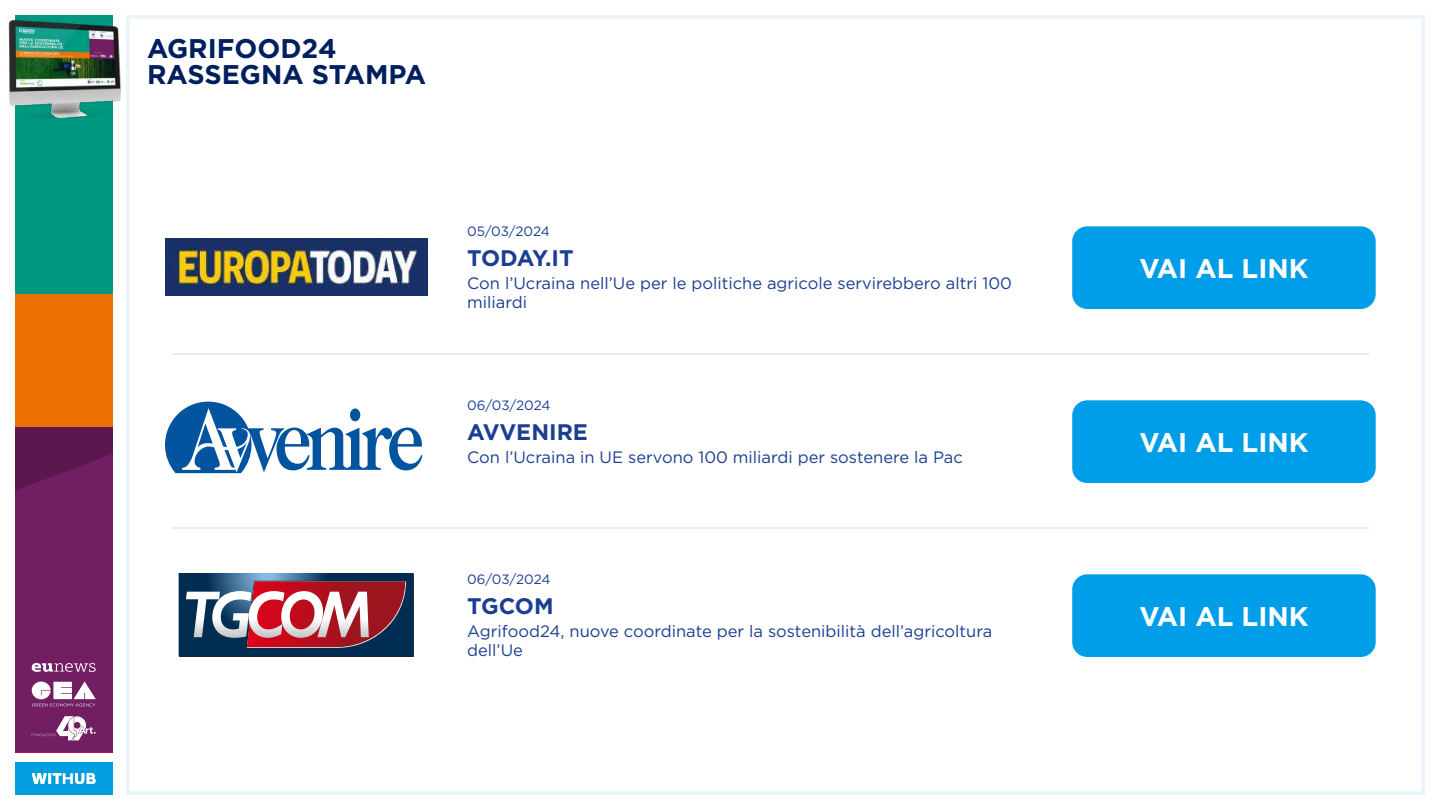
<style>
.page{position:relative;width:1440px;height:810px;background:#fff}
.page>*{position:absolute;margin:0;border:0;box-sizing:border-box;transform-origin:0 0}
.t1{font:700 27px "Gotham";color:#fff}
.t2{font:700 27px/26.2px "Gotham";color:#001f5f}
.t3{font:700 22.5px "Gotham";color:#1b3e92}
.t4{font:16.5px/19.8px "Gotham";color:#1b3e92}
.t5{font:13.5px "Gotham";letter-spacing:-.01em;color:#1b3e92}
</style>
<div class="page">
<div style="left:15px;top:15px;width:97px;height:279px;background:#009881"></div>
<div style="left:15px;top:294px;width:97px;height:133px;background:#ed7102"></div>
<div style="left:15px;top:427px;width:97px;height:325px;background:#721e62"></div>
<svg style="left:15px;top:427px;width:97px;height:64px"></svg>
<div style="left:15px;top:762px;width:97px;height:33px;background:#009edf"></div>
<svg style="left:32px;top:681px;width:64px;height:25px"></svg>
<svg style="left:32px;top:663px;width:64px;height:9px"></svg>
<svg style="left:32px;top:716px;width:64px;height:24px"></svg>
<svg style="left:32px;top:773px;width:64px;height:11px"></svg>
<img style="left:7px;top:15px;width:150px;height:123px">
<hr style="left:172px;top:353px;width:1198px;height:2px;background:#e5e5e5">
<hr style="left:172px;top:527px;width:1198px;height:2px;background:#e5e5e5">
<img style="left:165px;top:238px;width:263px;height:58px">
<div style="left:1072px;top:226px;width:304px;height:83px;background:#009ee8;border-radius:15px"></div>
<svg style="left:165px;top:402px;width:257px;height:71px"></svg>
<div style="left:1072px;top:400px;width:304px;height:83px;background:#009ee8;border-radius:15px"></div>
<svg style="left:179px;top:573px;width:235px;height:84px;background:#78576c"></svg>
<div style="left:1072px;top:574px;width:304px;height:83px;background:#009ee8;border-radius:15px"></div>
<h1 class="t2" style="left:147px;top:35px;width:281px">AGRIFOOD24<br>RASSEGNA STAMPA</h1>
<p class="t5" style="left:467px;top:223px;width:84px">05/03/2024</p>
<h2 class="t3" style="left:467px;top:244px;width:108px">TODAY.IT</h2>
<p class="t4" style="left:467px;top:272px;width:546px">Con l’Ucraina nell’Ue per le politiche agricole servirebbero altri 100 miliardi</p>
<p class="t5" style="left:467px;top:397px;width:85px">06/03/2024</p>
<h2 class="t3" style="left:467px;top:418px;width:122px">AVVENIRE</h2>
<p class="t4" style="left:467px;top:446px;width:497px">Con l’Ucraina in UE servono 100 miliardi per sostenere la Pac</p>
<p class="t5" style="left:467px;top:571px;width:85px">06/03/2024</p>
<h2 class="t3" style="left:467px;top:592px;width:88px">TGCOM</h2>
<p class="t4" style="left:467px;top:620px;width:527px">Agrifood24, nuove coordinate per la sostenibilità dell’agricoltura dell’Ue</p>
<h1 class="t1" style="left:1139px;top:251px;width:171px">VAI AL LINK</h1>
<h1 class="t1" style="left:1139px;top:425px;width:171px">VAI AL LINK</h1>
<h1 class="t1" style="left:1139px;top:599px;width:171px">VAI AL LINK</h1>
</div>
